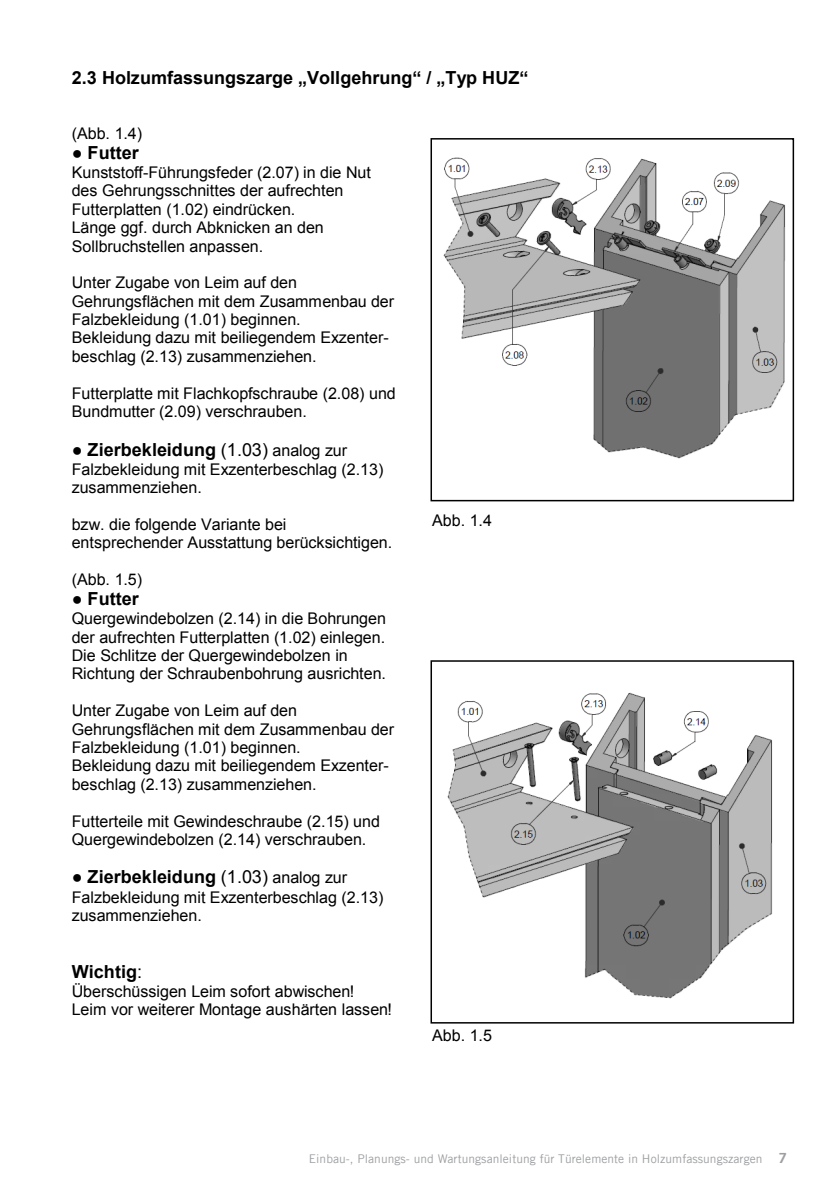
<style>
.page{position:relative;width:840px;height:1191px;background:#fff}
.page>*{position:absolute;margin:0;border:0;box-sizing:border-box;transform-origin:0 0}
.t1{font:700 18px "Arial";color:#000}
.t2{font:16px/18.4px "Arial";letter-spacing:-.005em;color:#000}
.Vectora_roman_7pt_3{font:700 14px "Vectora Com";color:#9d9fa2}
.Vectora_roman_7_25pt{font:12px "Trade Gothic LT";letter-spacing:.005em;color:#9d9fa2}
.s1{font-weight:400}
.s2{font-weight:400;font-size:16px}
</style>
<div class="page">
<img style="left:443px;top:157px;width:343px;height:302px">
<div style="left:430px;top:138px;width:363px;height:363px;border:2px solid #000"></div>
<img style="left:447px;top:692px;width:326px;height:307px">
<div style="left:430px;top:660px;width:363px;height:363px;border:2px solid #000"></div>
<p class="t1" style="left:72px;top:66px;width:458px">2.3 Holzumfassungszarge „Vollgehrung“ / „Typ HUZ“</p>
<p class="t2" style="left:72px;top:124px;width:72px">(Abb. 1.4)</p>
<p class="t1" style="left:72px;top:140px;width:68px">● Futter</p>
<p class="t2" style="left:72px;top:163px;width:300px">Kunststoff-Führungsfeder (2.07) in die Nut des Gehrungsschnittes der aufrechten Futterplatten (1.02) eindrücken.<br>Länge ggf. durch Abknicken an den Sollbruchstellen anpassen.</p>
<p class="t2" style="left:72px;top:274px;width:324px">Unter Zugabe von Leim auf den Gehrungsflächen mit dem Zusammenbau der Falzbekleidung (1.01) beginnen.<br>Bekleidung dazu mit beiliegendem Exzenter&shy;beschlag (2.13) zusammenziehen.</p>
<p class="t2" style="left:72px;top:384px;width:325px">Futterplatte mit Flachkopfschraube (2.08) und<br>Bundmutter (2.09) verschrauben.</p>
<p class="t1" style="left:72px;top:437px;width:277px">● Zierbekleidung <span class="s1">(1.03)</span> <span class="s2">analog zur</span></p>
<p class="t2" style="left:72px;top:460px;width:313px">Falzbekleidung mit Exzenterbeschlag (2.13) zusammenziehen.</p>
<p class="t2" style="left:72px;top:515px;width:322px">bzw. die folgende Variante bei entsprechender Ausstattung berücksichtigen.</p>
<p class="t2" style="left:72px;top:570px;width:72px">(Abb. 1.5)</p>
<p class="t1" style="left:72px;top:587px;width:68px">● Futter</p>
<p class="t2" style="left:72px;top:609px;width:315px">Quergewindebolzen (2.14) in die Bohrungen der aufrechten Futterplatten (1.02) einlegen.<br>Die Schlitze der Quergewindebolzen in Richtung der Schraubenbohrung ausrichten.</p>
<p class="t2" style="left:72px;top:701px;width:324px">Unter Zugabe von Leim auf den Gehrungsflächen mit dem Zusammenbau der Falzbekleidung (1.01) beginnen.<br>Bekleidung dazu mit beiliegendem Exzenter&shy;beschlag (2.13) zusammenziehen.</p>
<p class="t2" style="left:72px;top:812px;width:309px">Futterteile mit Gewindeschraube (2.15) und<br>Quergewindebolzen (2.14) verschrauben.</p>
<p class="t1" style="left:72px;top:865px;width:277px">● Zierbekleidung <span class="s1">(1.03)</span> <span class="s2">analog zur</span></p>
<p class="t2" style="left:72px;top:888px;width:313px">Falzbekleidung mit Exzenterbeschlag (2.13) zusammenziehen.</p>
<p class="t1" style="left:72px;top:959px;width:72px">Wichtig<span class="s1">:</span></p>
<p class="t2" style="left:72px;top:982px;width:321px">Überschüssigen Leim sofort abwischen!<br>Leim vor weiterer Montage aushärten lassen!</p>
<p class="t2" style="left:432px;top:511px;width:61px">Abb. 1.4</p>
<p class="t2" style="left:432px;top:1026px;width:61px">Abb. 1.5</p>
<p class="Vectora_roman_7_25pt" style="left:308px;top:1151px;width:455px">Einbau-, Planungs- und Wartungsanleitung für Türelemente in Holzumfassungszargen</p>
<p class="Vectora_roman_7pt_3" style="left:778px;top:1149px;width:10px">7</p>
</div>
